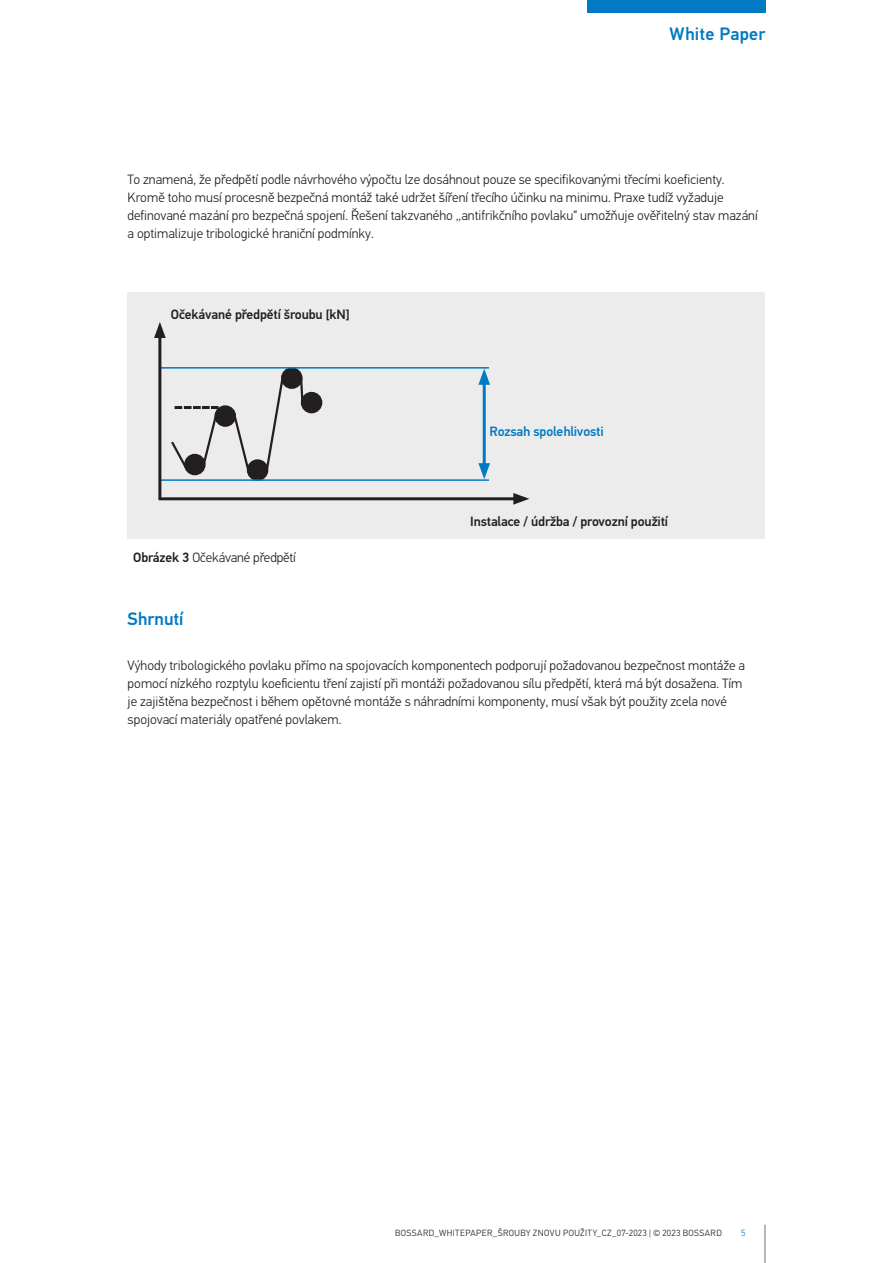
<style>
.page{position:relative;width:893px;height:1263px;background:#fff}
.page>*{position:absolute;margin:0;border:0;box-sizing:border-box;transform-origin:0 0}
.t1{font:500 18px "PFDIN Text Pro";letter-spacing:.015em;color:#007ac2}
.t2{font:300 13.5px/18px "PFDIN Text Pro";color:#231f20}
.t3{font:500 13.5px "PFDIN Text Pro";letter-spacing:-.01em;color:#231f20}
.t4{font:500 13.5px "PFDIN Text Pro";letter-spacing:-.01em;color:#007ac2}
.t5{font:300 9px "PFDIN Text Pro";letter-spacing:.045em;color:#231f20}
.t6{font:300 9px "PFDIN Text Pro";color:#007ac2}
.s1{font-weight:500}
</style>
<div class="page">
<div style="left:587px;top:0;width:178px;height:13px;background:#007ac2"></div>
<hr style="left:764px;top:1225px;width:1px;height:38px;background:#6c6d70">
<div style="left:128px;top:292px;width:637px;height:246px;background:#ececec"></div>
<hr style="left:483px;top:379px;width:3px;height:90px;background:#007ac2">
<svg style="left:478px;top:463px;width:12px;height:16px"></svg>
<svg style="left:478px;top:369px;width:12px;height:16px"></svg>
<div style="left:216px;top:407px;width:18px;height:18px;background:#231f20;border-radius:50%"></div>
<div style="left:215px;top:405px;width:21px;height:22px;border:3px solid #231f20;border-radius:50%"></div>
<div style="left:184px;top:454px;width:22px;height:21px;border:3px solid #231f20;border-radius:50%"></div>
<div style="left:248px;top:461px;width:19px;height:18px;background:#231f20;border-radius:50%"></div>
<div style="left:247px;top:459px;width:21px;height:22px;border:3px solid #231f20;border-radius:50%"></div>
<div style="left:283px;top:369px;width:18px;height:18px;background:#231f20;border-radius:50%"></div>
<div style="left:281px;top:367px;width:22px;height:22px;border:3px solid #231f20;border-radius:50%"></div>
<div style="left:302px;top:393px;width:19px;height:19px;background:#231f20;border-radius:50%"></div>
<div style="left:301px;top:392px;width:21px;height:21px;border:3px solid #231f20;border-radius:50%"></div>
<svg style="left:231px;top:410px;width:20px;height:64px"></svg>
<svg style="left:171px;top:406px;width:48px;height:67px"></svg>
<svg style="left:264px;top:373px;width:22px;height:102px"></svg>
<svg style="left:299px;top:375px;width:6px;height:32px"></svg>
<hr style="left:160px;top:367px;width:329px;height:2px;background:#007ac2">
<hr style="left:160px;top:479px;width:329px;height:2px;background:#007ac2">
<hr style="left:158px;top:332px;width:3px;height:167px;background:#231f20">
<svg style="left:154px;top:322px;width:12px;height:16px"></svg>
<hr style="left:159px;top:497px;width:360px;height:3px;background:#231f20">
<svg style="left:513px;top:493px;width:16px;height:12px"></svg>
<h1 class="t1" style="left:670px;top:23px;width:97px">White Paper</h1>
<p class="t2" style="left:128px;top:170px;width:632px">To znamená, že předpětí podle návrhového výpočtu lze dosáhnout pouze se specifikovanými třecími koeficienty.<br>Kromě toho musí procesně bezpečná montáž také udržet šíření třecího účinku na minimu. Praxe tudíž vyžaduje definované mazání pro bezpečná spojení. Řešení takzvaného „antifrikčního povlaku“ umožňuje ověřitelný stav mazání a optimalizuje tribologické hraniční podmínky.</p>
<p class="t3" style="left:171px;top:306px;width:180px">Očekávané předpětí šroubu [kN]</p>
<p class="t2" style="left:133px;top:548px;width:164px"><span class="s1">Obrázek 3</span> Očekávané předpětí</p>
<p class="t4" style="left:489px;top:423px;width:116px">Rozsah spolehlivosti</p>
<p class="t3" style="left:470px;top:513px;width:199px">Instalace / údržba / provozní použití</p>
<h1 class="t1" style="left:128px;top:608px;width:57px">Shrnutí</h1>
<p class="t2" style="left:128px;top:656px;width:619px">Výhody tribologického povlaku přímo na spojovacích komponentech podporují požadovanou bezpečnost montáže a pomocí nízkého rozptylu koeficientu tření zajistí při montáži požadovanou sílu předpětí, která má být dosažena. Tím je zajištěna bezpečnost i během opětovné montáže s náhradními komponenty, musí však být použity zcela nové spojovací materiály opatřené povlakem.</p>
<p class="t5" style="left:395px;top:1228px;width:300px">Bossard_whitepaper_šrouby znovu použity_CZ_07-2023 | © 2023 BOSSARD</p>
<p class="t6" style="left:741px;top:1228px;width:6px">5</p>
</div>
